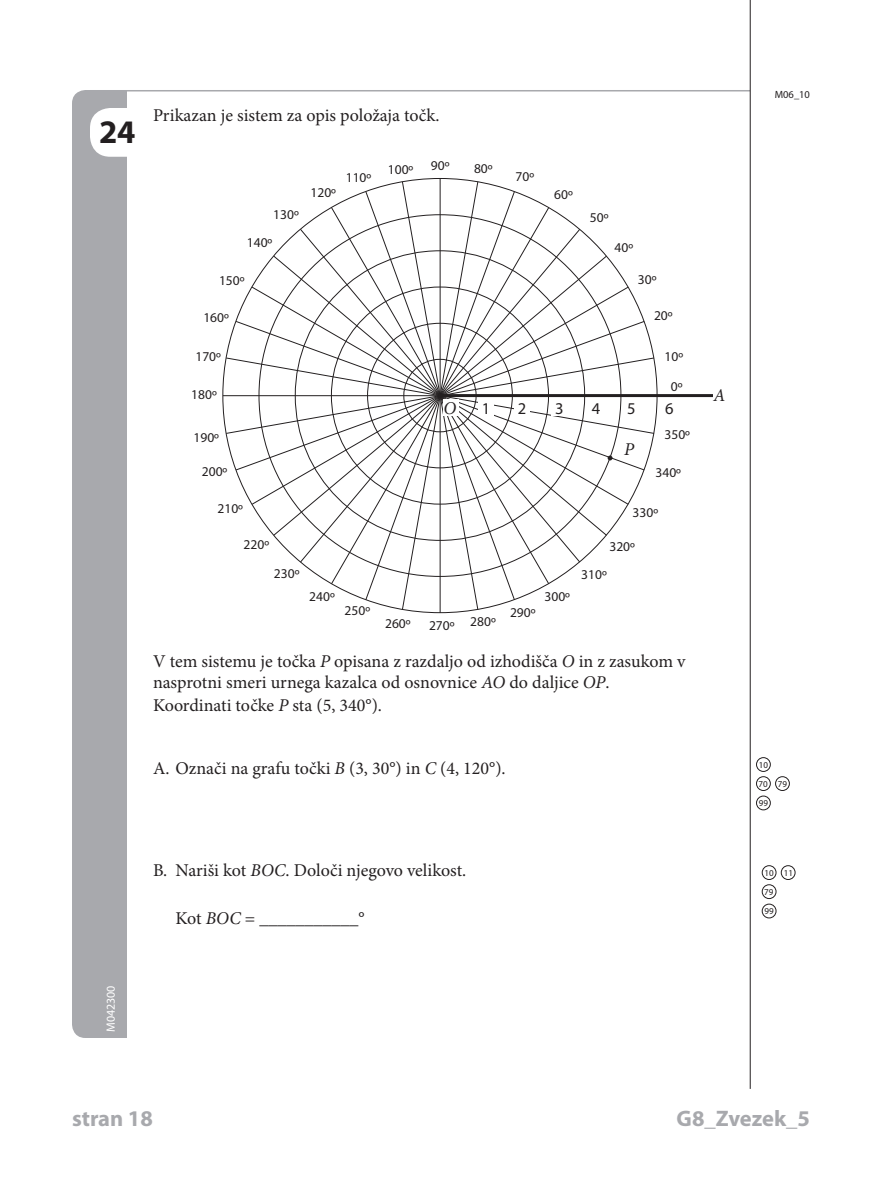
<style>
.page{position:relative;width:893px;height:1188px;background:#fff}
.page>*{position:absolute;margin:0;border:0;box-sizing:border-box;transform-origin:0 0}
.t1{font:700 33px "Myriad Pro";color:#231f20}
.t2{font:700 22.5px "Myriad Pro";color:#a8a9ad}
.t3{font:18px/21.8px "Minion Pro";color:#231f20}
.t4{font:italic 18px "Minion Pro";color:#231f20}
.t5{font:16.5px "Myriad Pro";color:#231f20}
.t6{font:13.5px "Myriad Pro";color:#231f20}
.t7{font:12px "Myriad Pro";color:#fff}
.t8{font:10.5px "Myriad Pro";color:#231f20}
.t9{font:9px "Myriad Pro";color:#231f20}
.s1{font-style:italic}
</style>
<div class="page">
<div style="left:72px;top:90px;width:54px;height:948px;background:#a8a9ad"></div>
<hr style="left:89px;top:90px;width:661px;height:2px;background:#a8a9ad">
<hr style="left:440px;top:179px;width:1px;height:434px;background:#231f20">
<hr style="left:223px;top:395px;width:434px;height:1px;background:#231f20">
<hr style="left:440px;top:394px;width:281px;height:3px;background:#231f20">
<svg style="left:225px;top:181px;width:430px;height:429px"></svg>
<hr style="left:750px;top:0;width:1px;height:1089px;background:#231f20">
<div style="left:478px;top:399px;width:16px;height:17px;background:#fff"></div>
<div style="left:514px;top:399px;width:16px;height:17px;background:#fff"></div>
<div style="left:552px;top:399px;width:15px;height:17px;background:#fff"></div>
<div style="left:588px;top:399px;width:16px;height:17px;background:#fff"></div>
<div style="left:624px;top:399px;width:15px;height:17px;background:#fff"></div>
<div style="left:444px;top:399px;width:15px;height:17px;background:#fff"></div>
<div style="left:624px;top:440px;width:15px;height:17px;background:#fff"></div>
<div style="left:713px;top:386px;width:16px;height:17px;background:#fff"></div>
<div style="left:762px;top:866px;width:14px;height:14px;border:1px solid #231f20;border-radius:50%"></div>
<div style="left:781px;top:866px;width:14px;height:14px;border:1px solid #231f20;border-radius:50%"></div>
<div style="left:762px;top:885px;width:14px;height:14px;border:1px solid #231f20;border-radius:50%"></div>
<div style="left:762px;top:904px;width:14px;height:14px;border:1px solid #231f20;border-radius:50%"></div>
<div style="left:756px;top:757px;width:14px;height:15px;border:1px solid #231f20;border-radius:50%"></div>
<div style="left:756px;top:777px;width:14px;height:14px;border:1px solid #231f20;border-radius:50%"></div>
<div style="left:775px;top:777px;width:15px;height:14px;border:1px solid #231f20;border-radius:50%"></div>
<div style="left:756px;top:796px;width:14px;height:14px;border:1px solid #231f20;border-radius:50%"></div>
<div style="left:90px;top:108px;width:63px;height:49px;background:#fff;border-radius:20px"></div>
<h1 class="t1" style="left:99px;top:113px;width:38px">24</h1>
<p class="t3" style="left:153px;top:105px;width:288px">Prikazan je sistem za opis položaja točk.</p>
<p class="t6" style="left:346px;top:170px;width:27px">110º</p>
<p class="t6" style="left:388px;top:162px;width:27px">100º</p>
<p class="t6" style="left:431px;top:158px;width:20px">90º</p>
<p class="t6" style="left:474px;top:161px;width:20px">80º</p>
<p class="t6" style="left:516px;top:169px;width:20px">70º</p>
<p class="t6" style="left:311px;top:185px;width:27px">120º</p>
<p class="t6" style="left:554px;top:187px;width:20px">60º</p>
<p class="t6" style="left:273px;top:207px;width:27px">130º</p>
<p class="t6" style="left:590px;top:210px;width:20px">50º</p>
<p class="t6" style="left:247px;top:235px;width:27px">140º</p>
<p class="t6" style="left:615px;top:240px;width:20px">40º</p>
<p class="t6" style="left:219px;top:273px;width:27px">150º</p>
<p class="t6" style="left:203px;top:310px;width:27px">160º</p>
<p class="t6" style="left:195px;top:349px;width:27px">170º</p>
<p class="t6" style="left:638px;top:272px;width:20px">30º</p>
<p class="t6" style="left:654px;top:308px;width:20px">20º</p>
<p class="t6" style="left:665px;top:349px;width:20px">10º</p>
<p class="t6" style="left:191px;top:387px;width:27px">180º</p>
<p class="t6" style="left:671px;top:379px;width:13px">0º</p>
<p class="t4" style="left:444px;top:396px;width:14px">O</p>
<p class="t5" style="left:665px;top:400px;width:10px">6</p>
<p class="t5" style="left:482px;top:400px;width:10px">1</p>
<p class="t5" style="left:518px;top:400px;width:10px">2</p>
<p class="t5" style="left:555px;top:400px;width:10px">3</p>
<p class="t5" style="left:592px;top:400px;width:10px">4</p>
<p class="t5" style="left:627px;top:400px;width:10px">5</p>
<p class="t6" style="left:194px;top:430px;width:27px">190º</p>
<p class="t6" style="left:202px;top:465px;width:27px">200º</p>
<p class="t6" style="left:218px;top:501px;width:27px">210º</p>
<p class="t4" style="left:624px;top:437px;width:11px">P</p>
<p class="t6" style="left:665px;top:427px;width:27px">350º</p>
<p class="t6" style="left:656px;top:465px;width:27px">340º</p>
<p class="t6" style="left:633px;top:505px;width:27px">330º</p>
<p class="t6" style="left:244px;top:537px;width:27px">220º</p>
<p class="t6" style="left:609px;top:539px;width:27px">320º</p>
<p class="t6" style="left:274px;top:566px;width:27px">230º</p>
<p class="t6" style="left:581px;top:567px;width:27px">310º</p>
<p class="t6" style="left:309px;top:589px;width:27px">240º</p>
<p class="t6" style="left:545px;top:589px;width:27px">300º</p>
<p class="t6" style="left:345px;top:603px;width:27px">250º</p>
<p class="t6" style="left:385px;top:616px;width:27px">260º</p>
<p class="t6" style="left:470px;top:614px;width:27px">280º</p>
<p class="t6" style="left:429px;top:618px;width:27px">270º</p>
<p class="t6" style="left:510px;top:605px;width:27px">290º</p>
<p class="t3" style="left:153px;top:651px;width:534px">V tem sistemu je točka <span class="s1">P</span> opisana z razdaljo od izhodišča <span class="s1">O</span> in z zasukom v nasprotni smeri urnega kazalca od osnovnice <span class="s1">AO</span> do daljice <span class="s1">OP</span>.<br>Koordinati točke <span class="s1">P</span> sta (5, 340°).</p>
<p class="t3" style="left:153px;top:757px;width:354px">A. Označi na grafu točki <span class="s1">B</span> (3, 30°) in <span class="s1">C</span> (4, 120°).</p>
<p class="t4" style="left:713px;top:383px;width:13px">A</p>
<p class="t7" style="left:104px;top:1032px;width:48px;rotate:-90deg">M042300</p>
<p class="t3" style="left:153px;top:859px;width:315px">B. Nariši kot <span class="s1">BOC</span>. Določi njegovo velikost.</p>
<p class="t3" style="left:176px;top:907px;width:191px">Kot <span class="s1">BOC</span> = ___________°</p>
<p class="t8" style="left:775px;top:89px;width:37px">M06_10</p>
<p class="t9" style="left:759px;top:760px;width:11px">10</p>
<p class="t9" style="left:758px;top:779px;width:11px">70</p>
<p class="t9" style="left:759px;top:798px;width:11px">99</p>
<p class="t9" style="left:778px;top:779px;width:11px">79</p>
<p class="t9" style="left:764px;top:868px;width:11px">10</p>
<p class="t9" style="left:764px;top:887px;width:11px">79</p>
<p class="t9" style="left:764px;top:906px;width:11px">99</p>
<p class="t9" style="left:784px;top:868px;width:11px">11</p>
<p class="t2" style="left:72px;top:1105px;width:82px">stran 44</p>
<p class="t2" style="left:677px;top:1105px;width:135px">G8_Zvezek_5</p>
<p class="t2" style="left:727px;top:1105px;width:85px">G8_M06</p>
<p class="t2" style="left:128px;top:1105px;width:26px">18</p>
</div>
